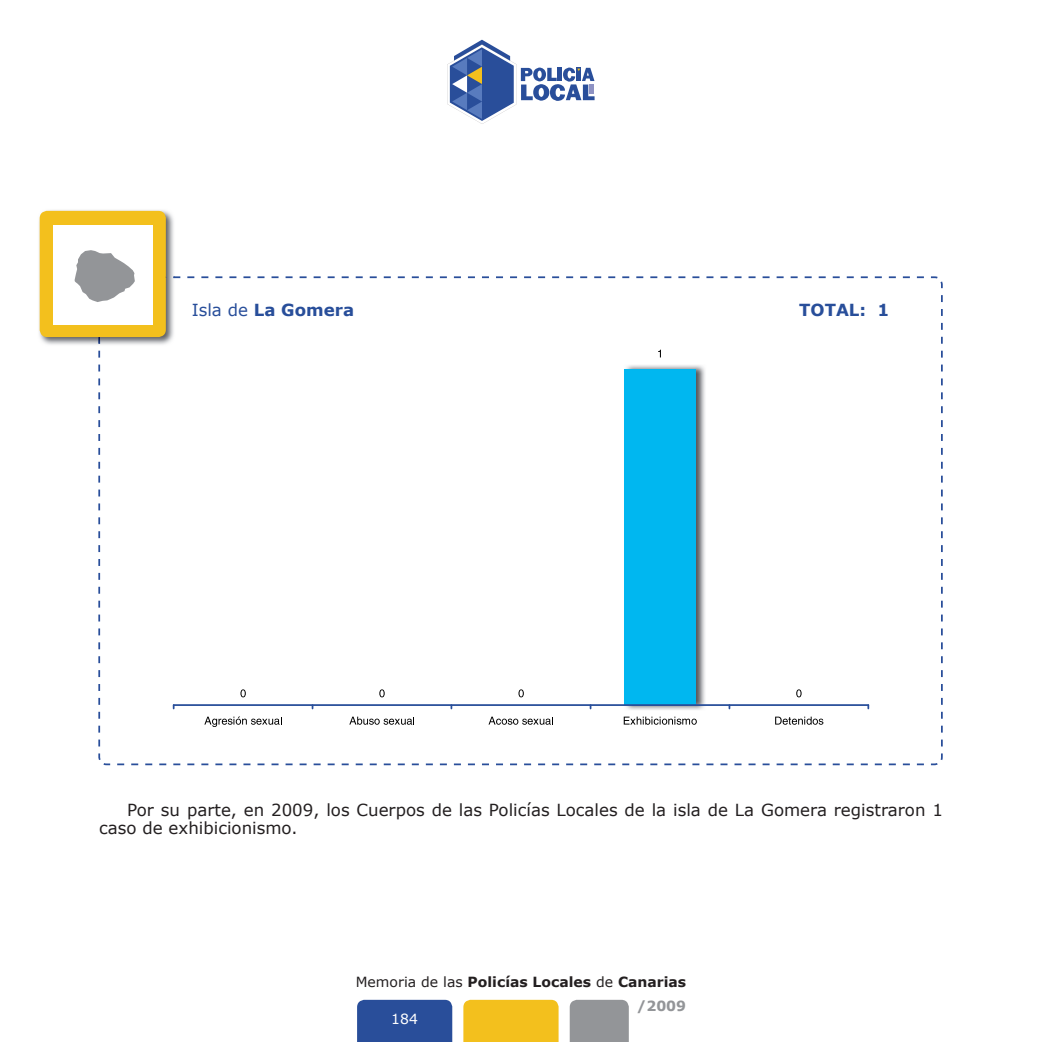
<style>
.page{position:relative;width:1042px;height:1042px;background:#fff}
.page>*{position:absolute;margin:0;border:0;box-sizing:border-box;transform-origin:0 0}
.t1{font:16.62px/18.4px "Verdana";color:#231f20}
.t2{font:700 16.62px "Verdana";color:#284e9a}
.t3{font:700 14px/24px "Verdana";color:#231f20;text-align:right}
.t4{font:14px "Verdana";color:#fff}
.s1{font-weight:400}
.s2{color:#939598}
</style>
<div class="page">
<div style="left:357px;top:1000px;width:95px;height:42px;background:#294e9a"></div>
<div style="left:463px;top:1000px;width:95px;height:42px;background:#f3c01d"></div>
<div style="left:570px;top:1000px;width:59px;height:42px;background:#939598"></div>
<svg style="left:447px;top:40px;width:147px;height:84px"></svg>
<svg style="left:98px;top:276px;width:845px;height:489px"></svg>
<img style="left:39px;top:210px;width:136px;height:136px">
<img style="left:98px;top:337px;width:2px;height:7px">
<img style="left:166px;top:276px;width:9px;height:2px">
<div style="left:40px;top:211px;width:126px;height:126px;background:#f3c01d;border-radius:7px"></div>
<div style="left:53px;top:225px;width:100px;height:99px;background:#fff"></div>
<svg style="left:74px;top:250px;width:61px;height:52px"></svg>
<img style="left:624px;top:364px;width:82px;height:346px">
<div style="left:624px;top:370px;width:72px;height:335px;background:#00b7f0"></div>
<hr style="left:174px;top:704px;width:694px;height:2px;background:#284e9a">
<svg style="left:518px;top:689px;width:6px;height:8px"></svg>
<svg style="left:379px;top:689px;width:6px;height:8px"></svg>
<svg style="left:240px;top:689px;width:6px;height:8px"></svg>
<svg style="left:658px;top:350px;width:3px;height:7px"></svg>
<svg style="left:796px;top:689px;width:5px;height:8px"></svg>
<svg style="left:204px;top:716px;width:78px;height:11px"></svg>
<svg style="left:349px;top:716px;width:65px;height:9px"></svg>
<svg style="left:488px;top:716px;width:65px;height:9px"></svg>
<svg style="left:624px;top:716px;width:73px;height:9px"></svg>
<svg style="left:775px;top:716px;width:48px;height:9px"></svg>
<p class="t2" style="left:192px;top:299px;width:164px"><span class="s1">Isla de</span> La Gomera</p>
<p class="t2" style="left:799px;top:300px;width:92px">TOTAL: 1</p>
<p class="t1" style="left:99px;top:800px;width:845px;text-indent:28px">Por su parte, en 2009, los Cuerpos de las Policías Locales de la isla de La Gomera registraron 1 caso de exhibicionismo.</p>
<p class="t3" style="left:356px;top:969px;width:332px"><span class="s1">Memoria de las</span> Policías Locales <span class="s1">de</span> Canarias <span class="s2">/2009</span></p>
<p class="t4" style="left:391px;top:1010px;width:28px">184</p>
</div>
